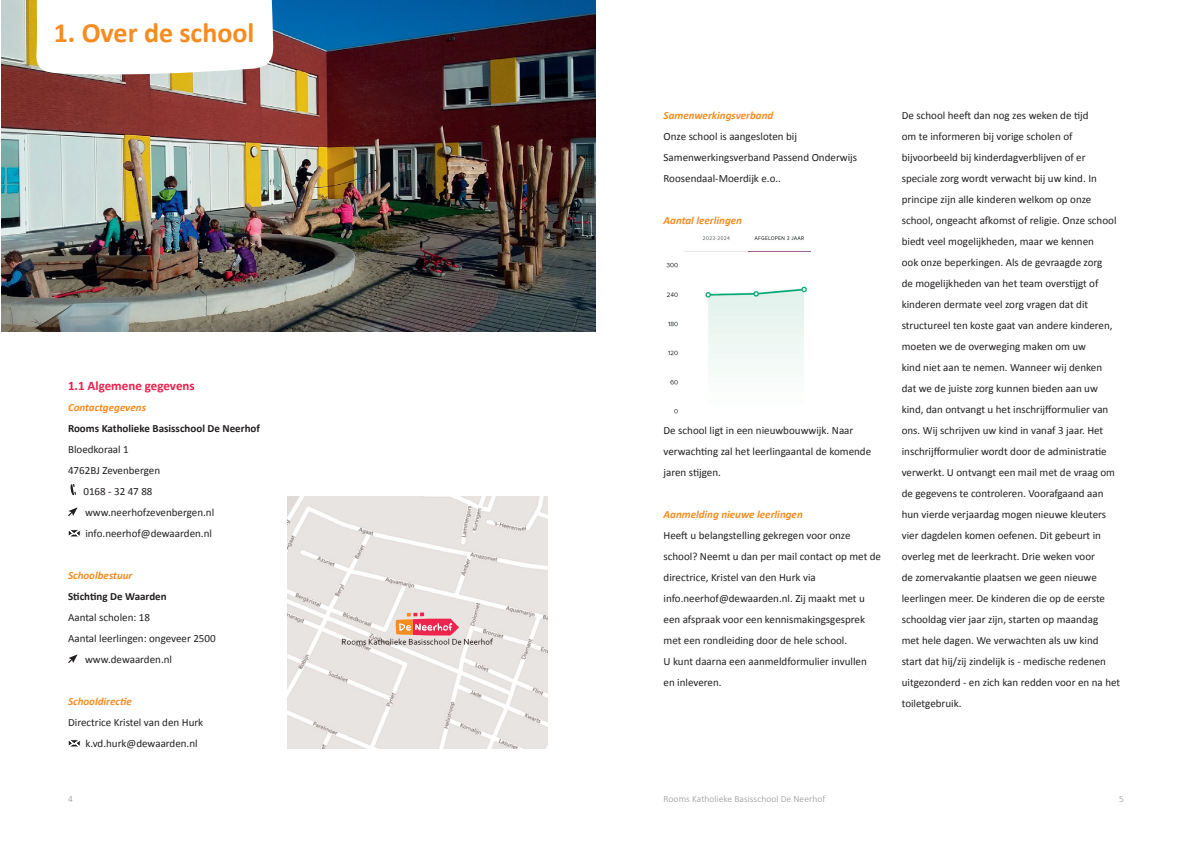
<style>
.page{position:relative;width:1191px;height:842px;background:#fff}
.page>*{position:absolute;margin:0;border:0;box-sizing:border-box;transform-origin:0 0}
.t1{font:700 28px "Calibri";color:#f68c21}
.t2{font:700 13px "Calibri";color:#eb1f4c}
.t3{font:11px/21px "Calibri";color:#231f20}
.t4{font:italic 700 11px "Calibri";color:#f68c21}
.t5{font:700 11px "Calibri";color:#231f20}
.t6{font:300 9.5px "Calibri";letter-spacing:.005em;color:#939598}
</style>
<div class="page">
<img style="left:287px;top:497px;width:260px;height:252px">
<img style="left:1px;top:0;width:594px;height:332px">
<svg style="left:70px;top:484px;width:6px;height:11px"></svg>
<svg style="left:68px;top:507px;width:10px;height:9px"></svg>
<svg style="left:68px;top:529px;width:13px;height:8px"></svg>
<svg style="left:68px;top:654px;width:10px;height:9px"></svg>
<svg style="left:68px;top:739px;width:13px;height:8px"></svg>
<svg style="left:36px;top:0;width:237px;height:76px"></svg>
<svg style="left:395px;top:612px;width:64px;height:24px"></svg>
<img style="left:666px;top:236px;width:146px;height:178px">
<h1 class="t1" style="left:54px;top:16px;width:202px">1. Over de school</h1>
<p class="t2" style="left:68px;top:378px;width:128px">1.1 Algemene gegevens</p>
<p class="t4" style="left:68px;top:401px;width:79px">Contactgegevens</p>
<p class="t5" style="left:68px;top:422px;width:193px">Rooms Katholieke Basisschool De Neerhof</p>
<p class="t3" style="left:68px;top:438px;width:62px">Bloedkoraal 1</p>
<p class="t3" style="left:68px;top:459px;width:94px">4762BJ Zevenbergen</p>
<p class="t3" style="left:83px;top:480px;width:71px">0168 - 32 47 88</p>
<p class="t3" style="left:85px;top:501px;width:131px">www.neerhofzevenbergen.nl</p>
<p class="t3" style="left:85px;top:522px;width:128px">info.neerhof@dewaarden.nl</p>
<p class="t4" style="left:68px;top:569px;width:66px">Schoolbestuur</p>
<p class="t5" style="left:68px;top:590px;width:100px">Stichting De Waarden</p>
<p class="t3" style="left:68px;top:606px;width:84px">Aantal scholen: 18</p>
<p class="t3" style="left:68px;top:627px;width:149px">Aantal leerlingen: ongeveer 2500</p>
<p class="t3" style="left:85px;top:648px;width:89px">www.dewaarden.nl</p>
<p class="t4" style="left:68px;top:695px;width:65px">Schooldirectie</p>
<p class="t3" style="left:85px;top:711px;width:119px;text-indent:-17px">Directrice Kristel van den Hurk k.vd.hurk@dewaarden.nl</p>
<p class="t4" style="left:663px;top:108px;width:111px">Samenwerkingsverband</p>
<p class="t3" style="left:663px;top:125px;width:195px">Onze school is aangesloten bij<br>Samenwerkingsverband Passend Onderwijs<br>Roosendaal-Moerdijk e.o..</p>
<p class="t4" style="left:663px;top:213px;width:80px">Aantal leerlingen</p>
<p class="t3" style="left:663px;top:419px;width:209px">De school ligt in een nieuwbouwwijk. Naar verwachting zal het leerlingaantal de komende jaren stijgen.</p>
<p class="t4" style="left:663px;top:507px;width:141px">Aanmelding nieuwe leerlingen</p>
<p class="t3" style="left:663px;top:524px;width:219px">Heeft u belangstelling gekregen voor onze school? Neemt u dan per mail contact op met de directrice, Kristel van den Hurk via info.neerhof@dewaarden.nl. Zij maakt met u een afspraak voor een kennismakingsgesprek met een rondleiding door de hele school.<br>U kunt daarna een aanmeldformulier invullen<br>en inleveren.</p>
<p class="t3" style="left:901px;top:104px;width:220px">De school heeft dan nog zes weken de tijd<br>om te informeren bij vorige scholen of bijvoorbeeld bij kinderdagverblijven of er speciale zorg wordt verwacht bij uw kind. In principe zijn alle kinderen welkom op onze school, ongeacht afkomst of religie. Onze school biedt veel mogelijkheden, maar we kennen<br>ook onze beperkingen. Als de gevraagde zorg<br>de mogelijkheden van het team overstijgt of kinderen dermate veel zorg vragen dat dit structureel ten koste gaat van andere kinderen, moeten we de overweging maken om uw<br>kind niet aan te nemen. Wanneer wij denken<br>dat we de juiste zorg kunnen bieden aan uw kind, dan ontvangt u het inschrijfformulier van ons. Wij schrijven uw kind in vanaf 3 jaar. Het inschrijfformulier wordt door de administratie verwerkt. U ontvangt een mail met de vraag om de gegevens te controleren. Voorafgaand aan hun vierde verjaardag mogen nieuwe kleuters vier dagdelen komen oefenen. Dit gebeurt in overleg met de leerkracht. Drie weken voor<br>de zomervakantie plaatsen we geen nieuwe leerlingen meer. De kinderen die op de eerste schooldag vier jaar zijn, starten op maandag<br>met hele dagen. We verwachten als uw kind start dat hij/zij zindelijk is - medische redenen uitgezonderd - en zich kan redden voor en na het toiletgebruik.</p>
<p class="t6" style="left:68px;top:793px;width:6px">4</p>
<p class="t6" style="left:663px;top:793px;width:163px">Rooms Katholieke Basisschool De Neerhof</p>
<p class="t6" style="left:1119px;top:793px;width:6px">5</p>
</div>
